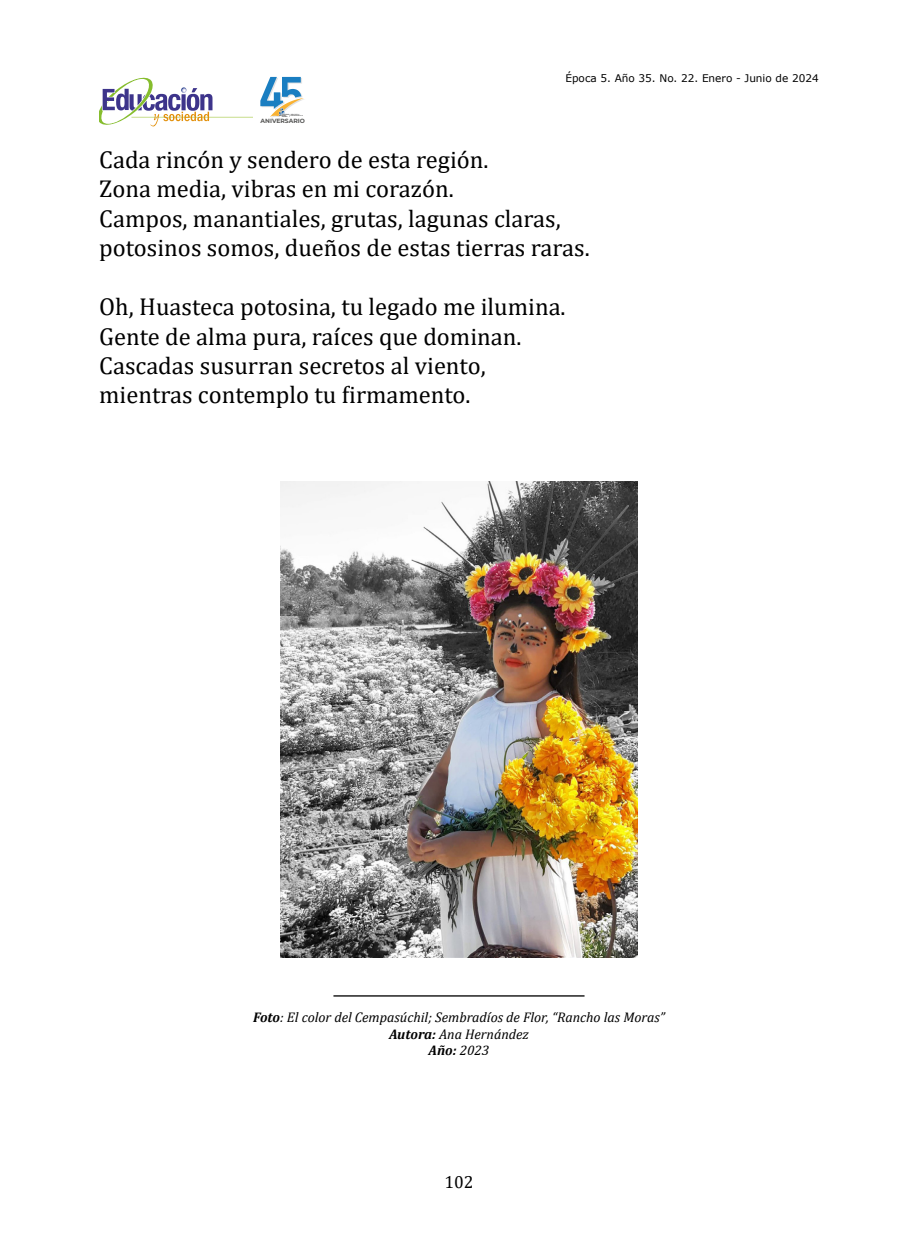
<style>
.page{position:relative;width:918px;height:1241px;background:#fff}
.page>*{position:absolute;margin:0;border:0;box-sizing:border-box;transform-origin:0 0}
.t1{font:24.5px/29.4px "Cambria";color:#000}
.t2{font:17.5px "Cambria";color:#000}
.t3{font:italic 14px/16.8px "Cambria";color:#000;text-align:center}
.t4{font:10.5px "Verdana";color:#000}
.t5{font:700 6.12px "Montserrat";color:#575756}
.s1{font-weight:700}
</style>
<div class="page">
<hr style="left:131px;top:117px;width:121px;height:1px;background:#a3c740">
<svg style="left:99px;top:77px;width:113px;height:50px"></svg>
<hr style="left:333px;top:995px;width:251px;height:1px;background:#000">
<img style="left:280px;top:481px;width:357px;height:476px">
<svg style="left:260px;top:77px;width:44px;height:40px"></svg>
<p class="t5" style="left:260px;top:116px;width:46px">ANIVERSARIO</p>
<p class="t4" style="left:565px;top:71px;width:255px">Época 5. Año 35. No. 22. Enero - Junio de 2024</p>
<p class="t1" style="left:99px;top:145px;width:492px">Cada rincón y sendero de esta región.<br>Zona media, vibras en mi corazón.<br>Campos, manantiales, grutas, lagunas claras, potosinos somos, dueños de estas tierras raras.</p>
<p class="t1" style="left:99px;top:292px;width:468px">Oh, Huasteca potosina, tu legado me ilumina.<br>Gente de alma pura, raíces que dominan.<br>Cascadas susurran secretos al viento, mientras contemplo tu firmamento.</p>
<p class="t3" style="left:253px;top:1007px;width:413px"><span class="s1">Foto</span>: El color del Cempasúchil; Sembradíos de Flor, “Rancho las Moras”<br><span class="s1">Autora:</span> Ana Hernández<br><span class="s1">Año:</span> 2023</p>
<p class="t2" style="left:444px;top:1171px;width:31px">102</p>
</div>
